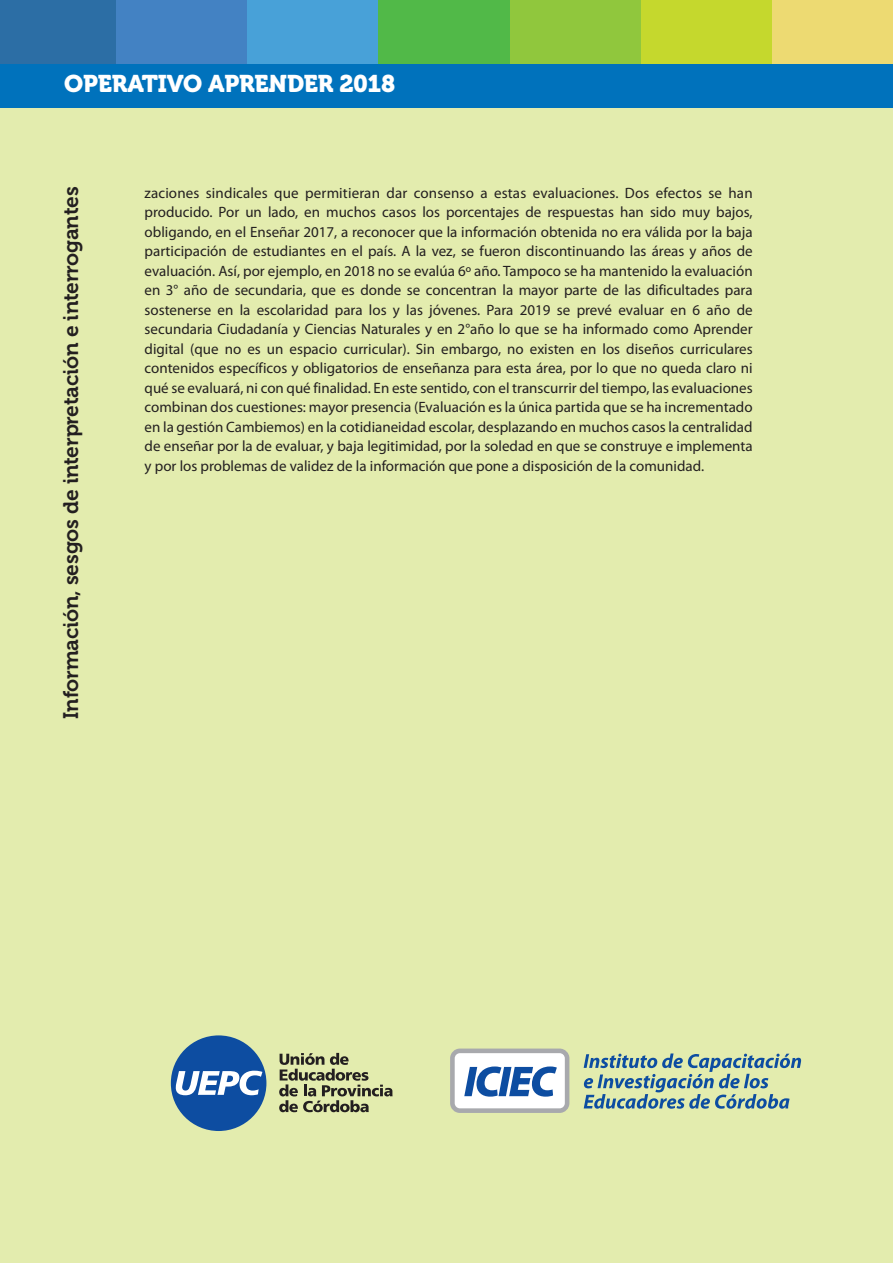
<style>
.page{position:relative;width:893px;height:1263px;background:#e3ecae}
.page>*{position:absolute;margin:0;border:0;box-sizing:border-box;transform-origin:0 0}
.t1{font:57px/60px "Museo Slab 700";color:#231f20;text-align:center}
.t2{font:24px "Museo 900";letter-spacing:-.01em;color:#fff}
.t3{font:21px "Museo 700";letter-spacing:-.01em;color:#231f20}
.t4{font:15px/19.5px "Myriad Pro";color:#231f20;text-align:justify}
</style>
<div class="page">
<div style="left:0;top:0;width:893px;height:108px;background:#0072bc"></div>
<div style="left:115px;top:0;width:132px;height:64px;background:#4382c3"></div>
<div style="left:247px;top:0;width:132px;height:64px;background:#48a1d8"></div>
<div style="left:378px;top:0;width:132px;height:64px;background:#51b948"></div>
<div style="left:510px;top:0;width:131px;height:64px;background:#90c73d"></div>
<div style="left:641px;top:0;width:132px;height:64px;background:#c5d82d"></div>
<div style="left:773px;top:0;width:120px;height:64px;background:#edda72"></div>
<div style="left:0;top:0;width:116px;height:64px;background:#2c6ea5"></div>
<svg style="left:279px;top:1053px;width:114px;height:59px"></svg>
<div style="left:171px;top:1035px;width:95px;height:96px;background:#0d4da1;border-radius:50%"></div>
<svg style="left:176px;top:1071px;width:86px;height:24px"></svg>
<svg style="left:584px;top:1053px;width:217px;height:56px"></svg>
<svg style="left:450px;top:1048px;width:119px;height:65px"></svg>
<h2 class="t2" style="left:64px;top:75px;width:333px">OPERATIVO APRENDER 2018</h2>
<h3 class="t3" style="left:63px;top:719px;width:534px;rotate:-90deg">Información, sesgos de interpretación e interrogantes</h3>
<p class="t4" style="left:145px;top:184px;width:610px">zaciones sindicales que permitieran dar consenso a estas evaluaciones. Dos efectos se han producido. Por un lado, en muchos casos los porcentajes de respuestas han sido muy bajos, obligando, en el Enseñar 2017, a reconocer que la información obtenida no era válida por la baja participación de estudiantes en el país. A la vez, se fueron discontinuando las áreas y años de evaluación. Así, por ejemplo, en 2018 no se evalúa 6º año. Tampoco se ha mantenido la evaluación en 3° año de secundaria, que es donde se concentran la mayor parte de las dificultades para sostenerse en la escolaridad para los y las jóvenes. Para 2019 se prevé evaluar en 6 año de secundaria Ciudadanía y Ciencias Naturales y en 2°año lo que se ha informado como Aprender digital (que no es un espacio curricular). Sin embargo, no existen en los diseños curriculares contenidos específicos y obligatorios de enseñanza para esta área, por lo que no queda claro ni qué se evaluará, ni con qué finalidad. En este sentido, con el transcurrir del tiempo, las evaluaciones combinan dos cuestiones: mayor presencia (Evaluación es la única partida que se ha incrementado en la gestión Cambiemos) en la cotidianeidad escolar, desplazando en muchos casos la centralidad de enseñar por la de evaluar, y baja legitimidad, por la soledad en que se construye e implementa y por los problemas de validez de la información que pone a disposición de la comunidad.</p>
<h1 class="t1" style="left:146px;top:241px;width:598px">El nivel educativo sube en contextos de desfinanciamiento educativo</h1>
</div>
